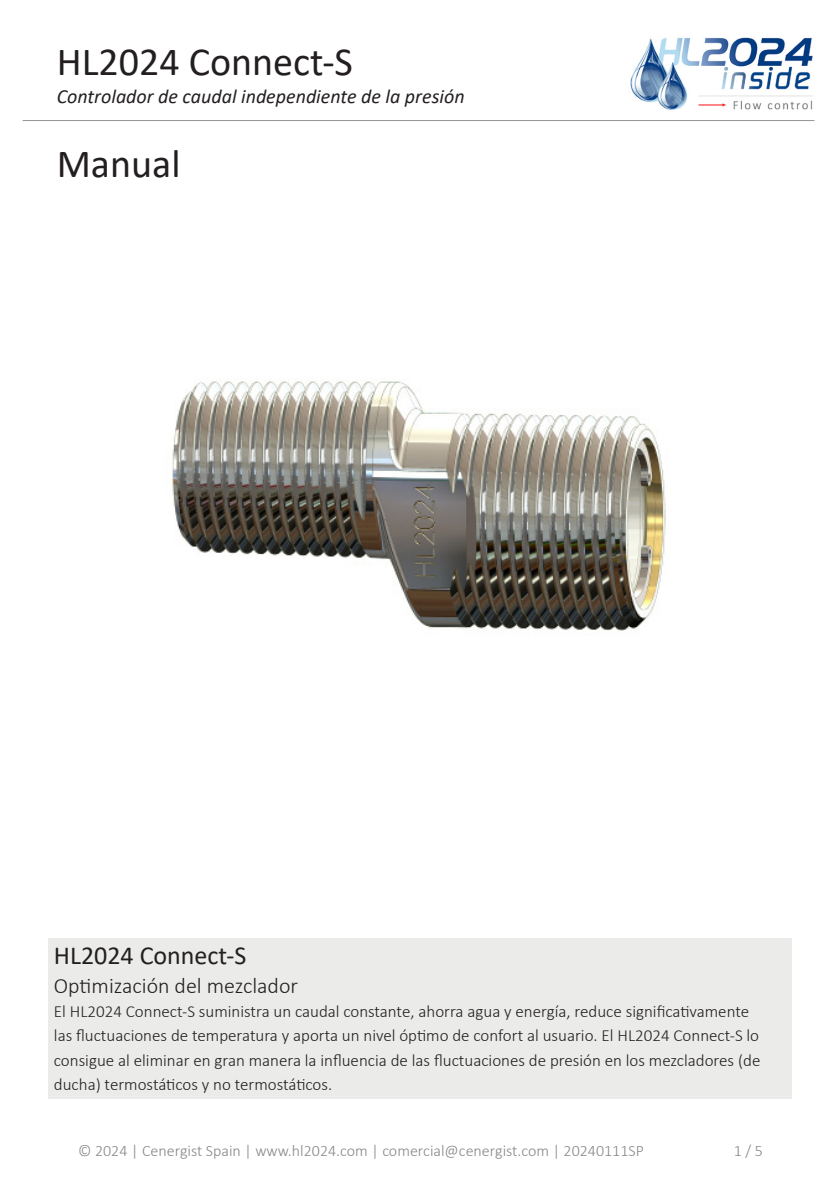
<style>
.page{position:relative;width:840px;height:1191px;background:#fff}
.page>*{position:absolute;margin:0;border:0;box-sizing:border-box;transform-origin:0 0}
.t1{font:40px "Calibri";color:#231f20}
.Title_2{font:26px "Calibri";color:#231f20}
.Title_3{font:300 22px "Calibri";color:#231f20}
.t2{font:italic 20px "Calibri";color:#231f20}
.Standaard_tekst{font:300 17px/24px "Calibri";color:#231f20}
.t3{font:300 16px "Calibri";color:#868788}
</style>
<div class="page">
<img style="left:630px;top:37px;width:183px;height:73px">
<hr style="left:23px;top:120px;width:791px;height:1px;background:#939598">
<div style="left:48px;top:938px;width:743px;height:160px;background:#ebebea"></div>
<img style="left:172px;top:381px;width:494px;height:250px">
<h1 class="t1" style="left:57px;top:34px;width:297px">HL2024 Connect-S</h1>
<p class="t2" style="left:57px;top:82px;width:409px">Controlador de caudal independiente de la presión</p>
<p class="t1" style="left:57px;top:136px;width:125px">Manual</p>
<p class="Title_2" style="left:54px;top:937px;width:194px">HL2024 Connect-S</p>
<p class="Title_3" style="left:54px;top:972px;width:245px">Optimización del mezclador</p>
<p class="Standaard_tekst" style="left:54px;top:999px;width:707px">El HL2024 Connect-S suministra un caudal constante, ahorra agua y energía, reduce significativamente las fluctuaciones de temperatura y aporta un nivel óptimo de confort al usuario. El HL2024 Connect-S lo consigue al eliminar en gran manera la influencia de las fluctuaciones de presión en los mezcladores (de ducha) termostáticos y no termostáticos.</p>
<p class="t3" style="left:78px;top:1141px;width:567px">© 2024 | Cenergist Spain | www.hl2024.com | comercial@cenergist.com | 20240111SP</p>
<p class="t3" style="left:733px;top:1141px;width:31px">1 / 5</p>
</div>
